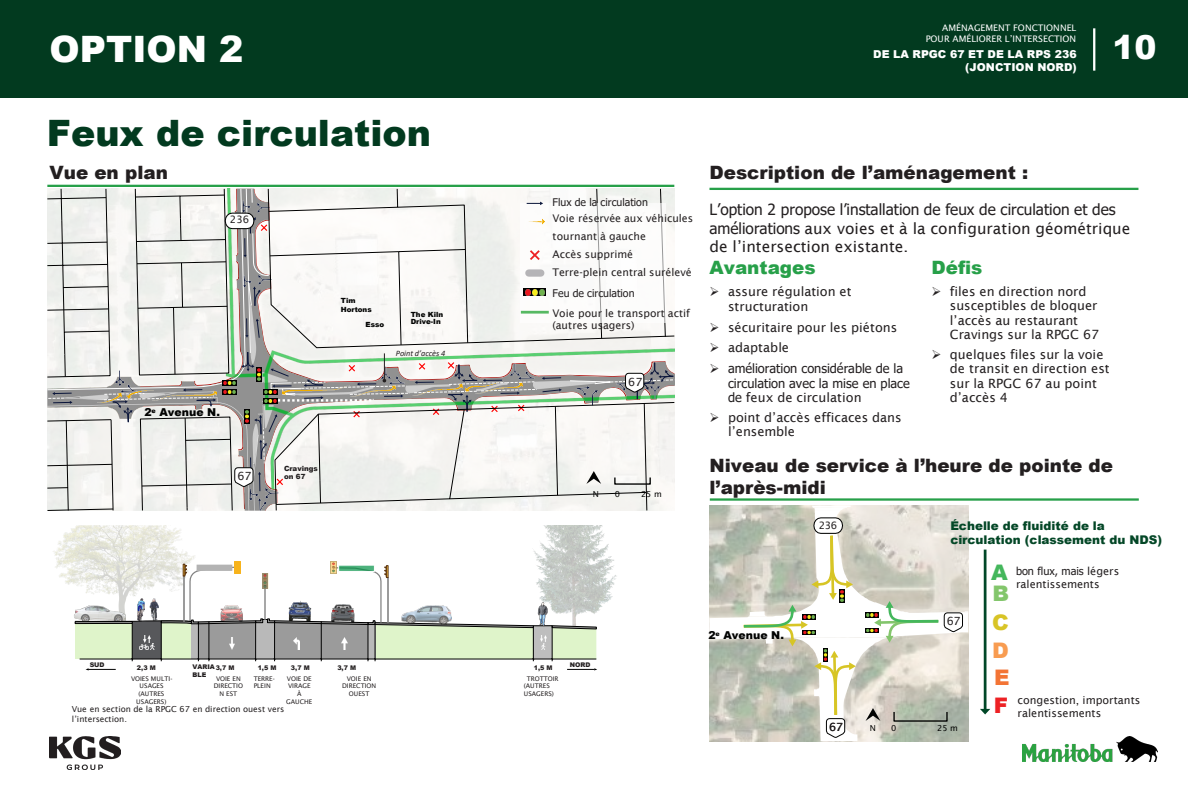
<style>
.page{position:relative;width:1188px;height:792px;background:#fff}
.page>*{position:absolute;margin:0;border:0;box-sizing:border-box;transform-origin:0 0}
.t1{font:900 36.38px "Arial";color:#023a1f}
.t2{font:900 36.38px "Arial";color:#fff}
.t3{font:900 33px "Arial";color:#fff}
.t4{font:900 21.45px/28.5px "Arial";color:#83c66c;text-align:justify}
.t5{font:900 21.45px "Arial";color:#44b75c}
.t6{font:900 21.45px "Arial";color:#f37435}
.t7{font:900 21.45px "Arial";color:#ed2124}
.t8{font:900 18.38px/22px "Arial";color:#231f20}
.t9{font:900 18.38px "Arial";color:#27a049}
.t10{font:15.38px/18.3px "Tahoma";color:#231f20}
.t11{font:12.75px/14.2px "Lucida Sans";color:#231f20}
.t12{font:12.75px/14.2px "Tahoma";color:#231f20}
.t13{font:900 12px/14.4px "Arial";color:#044727}
.t14{font:11.25px "Lucida Sans";letter-spacing:-.025em;color:#231f20}
.t15{font:10.88px/13px "Lucida Sans";color:#231f20}
.t16{font:900 10.88px "Arial";color:#fff}
.t17{font:900 10.88px "Arial";color:#020302}
.t18{font:10.5px/18px "Lucida Sans";color:#231f20}
.t19{font:10.5px "Tahoma";color:#231f20}
.t20{font:10.2px "Lucida Sans";letter-spacing:-.025em;color:#231f20}
.t21{font:9px/10.9px "Lucida Sans";letter-spacing:.005em;color:#fff;text-align:right}
.t22{font:8.25px/9.9px "Lucida Sans";color:#231f20}
.t23{font:italic 8.25px "Calibri";letter-spacing:-.005em;color:#231f20}
.t24{font:8.25px "Lucida Sans";color:#020302}
.t25{font:900 7.12px/7.5px "Arial";color:#020302}
.t26{font:900 7.12px/8.6px "Arial";letter-spacing:.005em;color:#231f20}
.t27{font:6.38px/7.6px "Lucida Sans";color:#231f20;text-align:center}
.t28{font:900 6.38px "Arial";letter-spacing:-.005em;color:#231f20}
.s1{font-family:"Lucida Sans"}
.s2{color:#d8c426}
.s3{color:#f89c51}
.s4{font-family:"Tahoma"}
</style>
<div class="page">
<hr style="left:47px;top:185px;width:627px;height:2px;background:#27a049">
<svg style="left:254px;top:184px;width:420px;height:1px"></svg>
<img style="left:1022px;top:736px;width:135px;height:25px">
<img style="left:49px;top:736px;width:71px;height:34px">
<div style="left:0;top:0;width:1187px;height:98px;background:#023a1f"></div>
<hr style="left:1092px;top:28px;width:3px;height:43px;background:#fff">
<hr style="left:709px;top:188px;width:429px;height:2px;background:#27a049">
<hr style="left:709px;top:498px;width:429px;height:2px;background:#27a049">
<hr style="left:983px;top:549px;width:3px;height:162px;background:#004727">
<svg style="left:980px;top:709px;width:10px;height:5px"></svg>
<svg style="left:85px;top:668px;width:31px;height:2px"></svg>
<svg style="left:567px;top:668px;width:30px;height:2px"></svg>
<svg style="left:47px;top:188px;width:627px;height:323px"></svg>
<img style="left:525px;top:218px;width:19px;height:7px">
<img style="left:533px;top:525px;width:84px;height:88px">
<hr style="left:552px;top:626px;width:1px;height:35px;background:#000">
<hr style="left:368px;top:624px;width:1px;height:37px;background:#000">
<hr style="left:375px;top:624px;width:1px;height:37px;background:#000">
<hr style="left:321px;top:621px;width:1px;height:40px;background:#000">
<hr style="left:274px;top:622px;width:1px;height:39px;background:#000">
<hr style="left:255px;top:622px;width:1px;height:39px;background:#000">
<hr style="left:209px;top:621px;width:1px;height:40px;background:#000">
<hr style="left:198px;top:622px;width:1px;height:39px;background:#000">
<hr style="left:161px;top:621px;width:1px;height:40px;background:#000">
<hr style="left:132px;top:621px;width:1px;height:40px;background:#000">
<hr style="left:533px;top:625px;width:1px;height:36px;background:#000">
<img style="left:53px;top:525px;width:142px;height:94px">
<svg style="left:75px;top:561px;width:521px;height:99px"></svg>
<svg style="left:709px;top:505px;width:259px;height:236px"></svg>
<div style="left:893px;top:711px;width:54px;height:10px;border:1px solid #020302"></div>
<h2 class="t2" style="left:49px;top:22px;width:195px">OPTION 2</h2>
<p class="t21" style="left:925px;top:23px;width:152px">AMÉNAGEMENT FONCTIONNEL<br>POUR AMÉLIORER L’INTERSECTION</p>
<p class="t16" style="left:873px;top:46px;width:205px">DE LA RPGC 67 ET DE LA RPS 236</p>
<p class="t16" style="left:965px;top:59px;width:113px">(JONCTION NORD)</p>
<p class="t3" style="left:1112px;top:24px;width:46px">10</p>
<p class="t1" style="left:47px;top:107px;width:385px">Feux de circulation</p>
<p class="t8" style="left:49px;top:161px;width:120px">Vue en plan</p>
<p class="t8" style="left:709px;top:161px;width:320px">Description de l’aménagement :</p>
<p class="t10" style="left:709px;top:201px;width:422px">L’option 2 propose l’installation de feux de circulation et des améliorations <span class="s1">aux voies et à la configuration géométrique de l’intersection existante.</span></p>
<p class="t11" style="left:728px;top:283px;width:125px;line-height:15.3px;text-indent:-19px">➢ assure régulation et structuration</p>
<p class="t11" style="left:709px;top:320px;width:189px">➢ sécuritaire pour les piétons</p>
<p class="t11" style="left:709px;top:340px;width:81px">➢ adaptable</p>
<p class="t12" style="left:728px;top:362px;width:183px;text-indent:-19px">➢ amélioration considérable de la circulation avec la mise en place de <span class="s1">feux de circulation</span></p>
<p class="t11" style="left:728px;top:410px;width:175px;text-indent:-19px">➢ point d’accès efficaces dans l’ensemble</p>
<p class="t19" style="left:552px;top:195px;width:97px">Flux de la circulation</p>
<p class="t18" style="left:552px;top:209px;width:142px">Voie réservée aux véhicules tournant à gauche</p>
<p class="t18" style="left:552px;top:245px;width:82px">Accès supprimé</p>
<p class="t18" style="left:552px;top:263px;width:140px">Terre-plein central surélevé</p>
<p class="t19" style="left:552px;top:286px;width:83px">Feu de circulation</p>
<p class="t18" style="left:552px;top:306px;width:139px;line-height:12.6px">Voie pour le transport actif (autres usagers)</p>
<p class="t20" style="left:230px;top:214px;width:21px">236</p>
<p class="t9" style="left:709px;top:254px;width:108px">Avantages</p>
<p class="t9" style="left:931px;top:254px;width:52px">Défis</p>
<p class="t11" style="left:949px;top:284px;width:151px;text-indent:-19px">➢ files en direction nord susceptibles de bloquer l’accès au restaurant<br>Cravings sur la RPGC 67</p>
<p class="t11" style="left:949px;top:347px;width:161px;text-indent:-19px">➢ quelques files sur la voie de transit en direction est sur la RPGC 67 au point d’accès 4</p>
<p class="t25" style="left:341px;top:296px;width:32px;line-height:8.6px">Tim<br>Hortons</p>
<p class="t25" style="left:411px;top:310px;width:34px">The Kiln<br>Drive-In</p>
<p class="t25" style="left:365px;top:320px;width:20px">Esso</p>
<p class="t23" style="left:396px;top:347px;width:51px">Point d’accès 4</p>
<p class="t14" style="left:628px;top:375px;width:16px">67</p>
<p class="t17" style="left:144px;top:404px;width:77px">2<sup>e</sup> Avenue N.</p>
<p class="t14" style="left:237px;top:469px;width:16px">67</p>
<p class="t26" style="left:284px;top:464px;width:35px">Cravings on 67</p>
<p class="t24" style="left:592px;top:489px;width:8px">N</p>
<p class="t24" style="left:614px;top:489px;width:7px">0</p>
<p class="t24" style="left:641px;top:489px;width:22px">25 m</p>
<p class="t28" style="left:90px;top:660px;width:16px">SUD</p>
<p class="t28" style="left:570px;top:660px;width:22px">NORD</p>
<p class="t28" style="left:192px;top:662px;width:43px">VARIA3,7 M</p>
<p class="t27" style="left:214px;top:674px;width:31px">VOIE EN<br>DIRECTIO<br>N EST</p>
<p class="t28" style="left:258px;top:662px;width:20px">1,5 M</p>
<p class="t27" style="left:254px;top:674px;width:23px;text-align:left">TERRE-<br>PLEIN</p>
<p class="t28" style="left:533px;top:662px;width:20px">1,5 M</p>
<p class="t27" style="left:524px;top:674px;width:36px;text-align:left;text-indent:3px">TROTTOIR (AUTRES<br>USAGERS)</p>
<p class="t28" style="left:337px;top:662px;width:20px">3,7 M</p>
<p class="t27" style="left:342px;top:674px;width:36px">VOIE EN<br>DIRECTION<br>OUEST</p>
<p class="t28" style="left:291px;top:662px;width:20px">3,7 M</p>
<p class="t27" style="left:286px;top:674px;width:28px">VOIE DE<br>VIRAGE<br>À<br>GAUCHE</p>
<p class="t28" style="left:137px;top:662px;width:20px">2,3 M</p>
<p class="t27" style="left:131px;top:674px;width:43px">VOIES MULTI-<br>USAGES</p>
<p class="t27" style="left:136px;top:689px;width:32px">(AUTRES<br>USAGERS)</p>
<p class="t28" style="left:192px;top:670px;width:15px">BLE</p>
<p class="t22" style="left:72px;top:703px;width:214px">Vue en section de la RPGC 67 en direction ouest vers l’intersection.</p>
<p class="t8" style="left:709px;top:454px;width:405px">Niveau de service à l’heure de pointe de l’après-midi</p>
<p class="t13" style="left:950px;top:518px;width:213px">Échelle de fluidité de la circulation (classement du NDS)</p>
<p class="t5" style="left:991px;top:556px;width:18px">A</p>
<p class="t4" style="left:992px;top:578px;width:19px">B <span class="s2">C </span><span class="s3">D</span></p>
<p class="t6" style="left:994px;top:661px;width:17px">E</p>
<p class="t20" style="left:818px;top:519px;width:20px">236</p>
<p class="t15" style="left:1015px;top:565px;width:105px"><span class="s4">bon flux, mais</span> légers ralentissements</p>
<p class="t14" style="left:946px;top:614px;width:15px">67</p>
<p class="t17" style="left:708px;top:627px;width:77px">2<sup>e</sup> Avenue N.</p>
<p class="t14" style="left:829px;top:720px;width:15px">67</p>
<p class="t24" style="left:869px;top:723px;width:8px">N</p>
<p class="t24" style="left:890px;top:723px;width:7px">0</p>
<p class="t24" style="left:937px;top:723px;width:22px">25 m</p>
<p class="t15" style="left:1017px;top:693px;width:124px">congestion, importants</p>
<p class="t7" style="left:993px;top:690px;width:16px">F</p>
<p class="t15" style="left:1017px;top:706px;width:85px">ralentissements</p>
</div>
